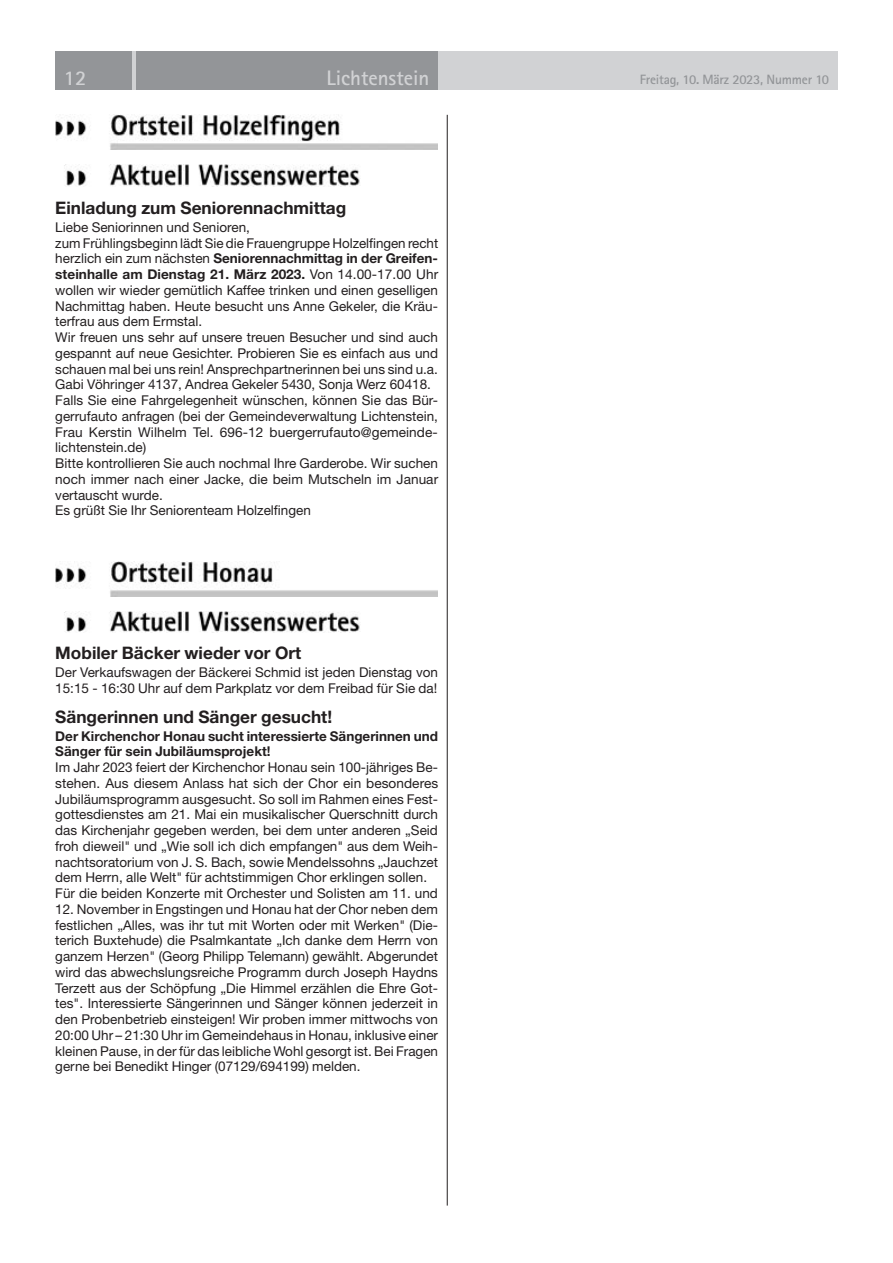
<style>
.page{position:relative;width:893px;height:1263px;background:#fff}
.page>*{position:absolute;margin:0;border:0;box-sizing:border-box;transform-origin:0 0}
.t1{font:700 21px "Rotis Sans Serif Std";color:#d1d2d4}
.t2{font:700 17.25px "Helvetica Neue LT Std";color:#231f20}
.t3{font:13.5px/15.8px "Helvetica Neue LT Std";color:#231f20}
.t4{font:700 13.5px/15.8px "Helvetica Neue LT Std";color:#231f20}
.t5{font:700 13.5px "Rotis Sans Serif Std";letter-spacing:-.015em;color:#939598}
.s1{font-weight:700}
</style>
<div class="page">
<div style="left:55px;top:51px;width:783px;height:38px;background:#d1d2d4"></div>
<div style="left:55px;top:51px;width:77px;height:38px;background:#939598"></div>
<div style="left:136px;top:51px;width:302px;height:38px;background:#939598"></div>
<hr style="left:447px;top:115px;width:1px;height:1090px;background:#231f20">
<img style="left:55px;top:115px;width:383px;height:35px">
<img style="left:64px;top:165px;width:296px;height:21px">
<img style="left:55px;top:562px;width:383px;height:34px">
<img style="left:64px;top:611px;width:296px;height:22px">
<h1 class="t1" style="left:64px;top:65px;width:24px">12</h1>
<h1 class="t1" style="left:326px;top:65px;width:105px">Lichtenstein</h1>
<p class="t5" style="left:640px;top:71px;width:191px">Freitag, 10. März 2023, Nummer 10</p>
<p class="t2" style="left:55px;top:197px;width:292px">Einladung zum Seniorennachmittag</p>
<p class="t3" style="left:55px;top:219px;width:384px">Liebe Seniorinnen und Senioren,<br>zum Frühlingsbeginn lädt Sie die Frauengruppe Holzelfingen recht herzlich ein zum nächsten <span class="s1">Seniorennachmittag in der Greifen&shy;steinhalle am Dienstag 21. März 2023.</span> Von 14.00-17.00 Uhr wollen wir wieder gemütlich Kaffee trinken und einen geselligen Nachmittag haben. Heute besucht uns Anne Gekeler, die Kräu&shy;terfrau aus dem Ermstal.<br>Wir freuen uns sehr auf unsere treuen Besucher und sind auch gespannt auf neue Gesichter. Probieren Sie es einfach aus und schauen mal bei uns rein! Ansprechpartnerinnen bei uns sind u.a.<br>Gabi Vöhringer 4137, Andrea Gekeler 5430, Sonja Werz 60418.<br>Falls Sie eine Fahrgelegenheit wünschen, können Sie das Bür&shy;gerrufauto anfragen (bei der Gemeindeverwaltung Lichtenstein, Frau Kerstin Wilhelm Tel. 696-12 buergerrufauto@gemeinde&shy;lichtenstein.de)<br>Bitte kontrollieren Sie auch nochmal Ihre Garderobe. Wir suchen noch immer nach einer Jacke, die beim Mutscheln im Januar vertauscht wurde.<br>Es grüßt Sie Ihr Seniorenteam Holzelfingen</p>
<p class="t2" style="left:55px;top:642px;width:247px">Mobiler Bäcker wieder vor Ort</p>
<p class="t3" style="left:55px;top:664px;width:384px">Der Verkaufswagen der Bäckerei Schmid ist jeden Dienstag von<br>15:15 - 16:30 Uhr auf dem Parkplatz vor dem Freibad für Sie da!</p>
<p class="t2" style="left:55px;top:706px;width:278px">Sängerinnen und Sänger gesucht!</p>
<p class="t4" style="left:55px;top:728px;width:384px">Der Kirchenchor Honau sucht interessierte Sängerinnen und<br>Sänger für sein Jubiläumsprojekt!</p>
<p class="t3" style="left:55px;top:759px;width:384px">Im Jahr 2023 feiert der Kirchenchor Honau sein 100-jähriges Be&shy;stehen. Aus diesem Anlass hat sich der Chor ein besonderes Jubiläumsprogramm ausgesucht. So soll im Rahmen eines Fest&shy;gottesdienstes am 21. Mai ein musikalischer Querschnitt durch das Kirchenjahr gegeben werden, bei dem unter anderen „Seid froh dieweil" und „Wie soll ich dich empfangen" aus dem Weih&shy;nachtsoratorium von J. S. Bach, sowie Mendelssohns „Jauchzet dem Herrn, alle Welt" für achtstimmigen Chor erklingen sollen.<br>Für die beiden Konzerte mit Orchester und Solisten am 11. und</p>
<p class="t3" style="left:55px;top:901px;width:384px;text-align:justify">12. November in Engstingen und Honau hat der Chor neben dem festlichen „Alles, was ihr tut mit Worten oder mit Werken" (Die&shy;terich Buxtehude) die Psalmkantate „Ich danke dem Herrn von ganzem Herzen" (Georg Philipp Telemann) gewählt. Abgerundet wird das abwechslungsreiche Programm durch Joseph Haydns Terzett aus der Schöpfung „Die Himmel erzählen die Ehre Got&shy;tes". Interessierte Sängerinnen und Sänger können jederzeit in den Probenbetrieb einsteigen! Wir proben immer mittwochs von 20:00 Uhr – 21:30 Uhr im Gemeindehaus in Honau, inklusive einer kleinen Pause, in der für das leibliche Wohl gesorgt ist. Bei Fragen gerne bei Benedikt Hinger (07129/694199) melden.</p>
</div>
